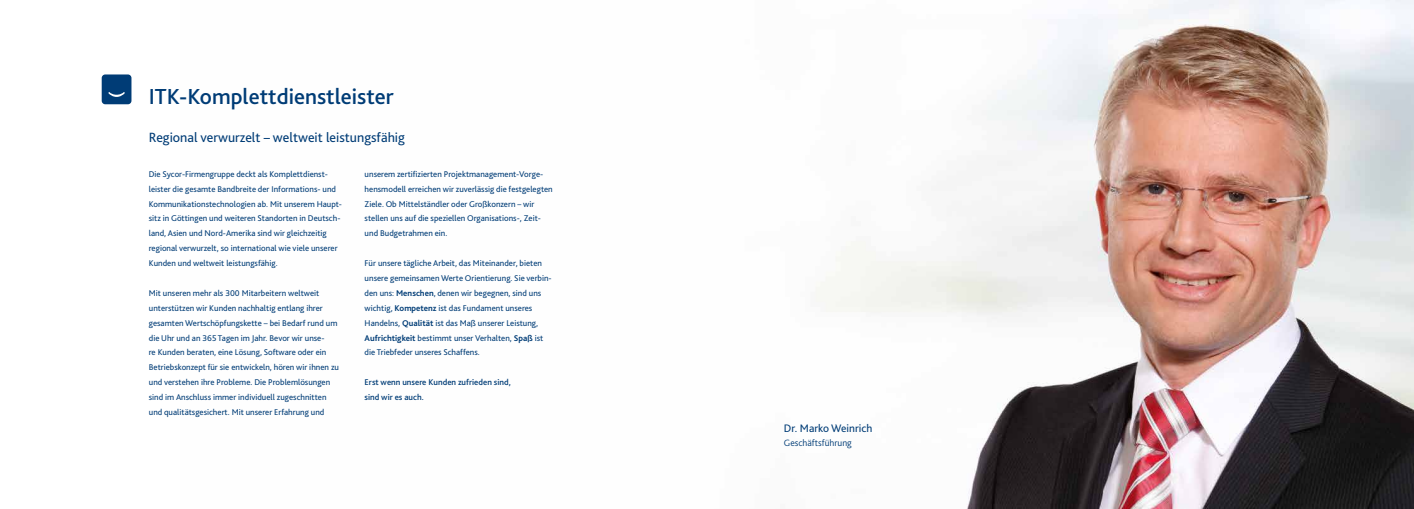
<style>
.page{position:relative;width:1414px;height:509px;background:#fff}
.page>*{position:absolute;margin:0;border:0;box-sizing:border-box;transform-origin:0 0}
.t1{font:500 22.75px "Bliss 2";color:#003c76}
.t2{font:14px "Bliss 2";color:#003c76}
.t3{font:11.38px "Bliss 2";color:#003c76}
.t4{font:300 9.62px "Bliss 2";color:#003c76}
.t5{font:8.75px/14.9px "Bliss 2";color:#003c76}
.t6{font:500 8.75px/14.9px "Bliss 2";color:#003c76}
.s1{font-weight:700}
</style>
<div class="page">
<img style="left:816px;top:0;width:598px;height:508px">
<svg style="left:102px;top:74px;width:29px;height:30px"></svg>
<h1 class="t1" style="left:149px;top:82px;width:247px">ITK-Komplettdienstleister</h1>
<h2 class="t2" style="left:149px;top:129px;width:258px">Regional verwurzelt – weltweit leistungsfähig</h2>
<p class="t5" style="left:149px;top:166px;width:195px">Die Sycor-Firmengruppe deckt als Komplettdienst&shy;leister die gesamte Bandbreite der Informations- und Kommunikationstechnologien ab. Mit unserem Haupt&shy;sitz in Göttingen und weiteren Standorten in Deutsch&shy;land, Asien und Nord-Amerika sind wir gleichzeitig regional verwurzelt, so international wie viele unserer Kunden und weltweit leistungsfähig.</p>
<p class="t5" style="left:149px;top:285px;width:192px">Mit unseren mehr als 300 Mitarbeitern weltweit unterstützen wir Kunden nachhaltig entlang ihrer gesamten Wertschöpfungskette – bei Bedarf rund um die Uhr und an 365 Tagen im Jahr. Bevor wir unse-<br>re Kunden beraten, eine Lösung, Software oder ein Betriebskonzept für sie entwickeln, hören wir ihnen zu und verstehen ihre Probleme. Die Problemlösungen sind im Anschluss immer individuell zugeschnitten und qualitätsgesichert. Mit unserer Erfahrung und</p>
<p class="t5" style="left:365px;top:166px;width:190px">unserem zertifizierten Projektmanagement-Vorge&shy;hensmodell erreichen wir zuverlässig die festgelegten Ziele. Ob Mittelständler oder Großkonzern – wir stellen uns auf die speziellen Organisations-, Zeit&shy;und Budgetrahmen ein.</p>
<p class="t5" style="left:365px;top:255px;width:189px">Für unsere tägliche Arbeit, das Miteinander, bieten unsere gemeinsamen Werte Orientierung. Sie verbin&shy;den uns: <span class="s1">Menschen</span>, denen wir begegnen, sind uns wichtig, <span class="s1">Kompetenz</span> ist das Fundament unseres Handelns, <span class="s1">Qualität</span> ist das Maß unserer Leistung, <span class="s1">Aufrichtigkeit</span> bestimmt unser Verhalten, <span class="s1">Spaß</span> ist die Triebfeder unseres Schaffens.</p>
<p class="t6" style="left:365px;top:374px;width:148px">Erst wenn unsere Kunden zufrieden sind, sind wir es auch.</p>
<h3 class="t3" style="left:784px;top:421px;width:90px">Dr. Marko Weinrich</h3>
<p class="t4" style="left:784px;top:437px;width:69px">Geschäftsführung</p>
</div>
